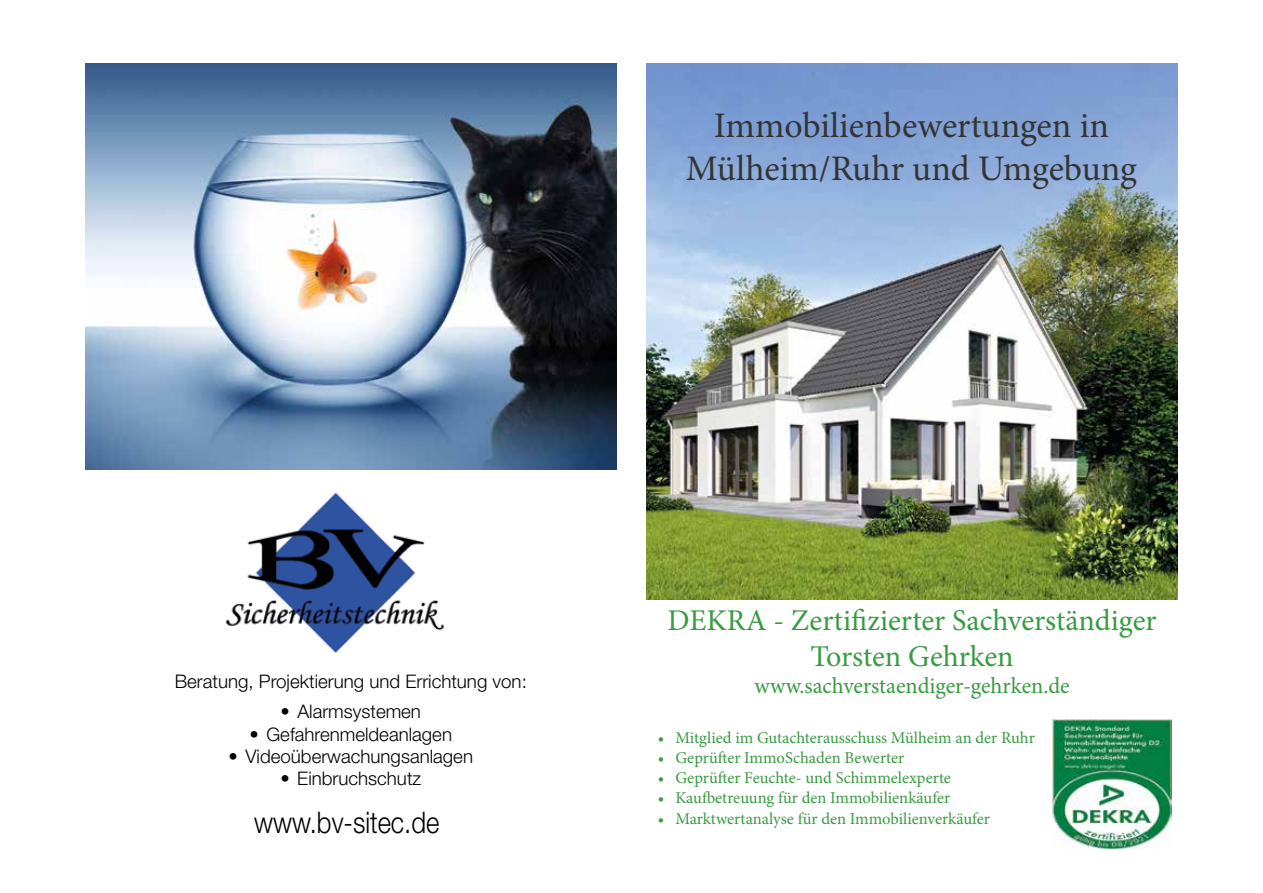
<style>
.page{position:relative;width:1263px;height:893px;background:#fff}
.page>*{position:absolute;margin:0;border:0;box-sizing:border-box;transform-origin:0 0}
.t1{font:36px/43.2px "Minion Pro";color:#353434;text-align:center}
.t2{font:30.15px/36.2px "Minion Pro";color:#389b41;text-align:center}
.t3{font:300 29.7px "Helvetica Neue LT Std";color:#000;scale:.86 1}
.t4{font:22.8px "Minion Pro";color:#389b41}
.t5{font:300 18.75px "Helvetica Neue LT Std";color:#000}
.t6{font:16.5px "Minion Pro";color:#389b41}
</style>
<div class="page">
<img style="left:85px;top:64px;width:532px;height:405px">
<img style="left:226px;top:492px;width:218px;height:161px">
<img style="left:646px;top:64px;width:532px;height:536px">
<img style="left:1053px;top:719px;width:118px;height:130px">
<h1 class="t1" style="left:686px;top:104px;width:453px">Immobilienbewertungen in<br>Mülheim/Ruhr und Umgebung</h1>
<p class="t5" style="left:175px;top:669px;width:354px">Beratung, Projektierung und Errichtung von:</p>
<p class="t5" style="left:281px;top:700px;width:142px">• Alarmsystemen</p>
<p class="t5" style="left:250px;top:722px;width:204px">• Gefahrenmeldeanlagen</p>
<p class="t5" style="left:229px;top:745px;width:246px">• Videoüberwachungsanlagen</p>
<p class="t5" style="left:280px;top:767px;width:142px">• Einbruchschutz</p>
<h3 class="t3" style="left:254px;top:804px;width:217px">www.bv-sitec.de</h3>
<h2 class="t2" style="left:668px;top:602px;width:490px">DEKRA - Zertifizierter Sachverständiger<br>Torsten Gehrken</h2>
<h3 class="t4" style="left:754px;top:670px;width:317px">www.sachverstaendiger-gehrken.de</h3>
<p class="t6" style="left:658px;top:727px;width:378px">• Mitglied im Gutachterausschuss Mülheim an der Ruhr</p>
<p class="t6" style="left:658px;top:747px;width:248px">• Geprüfter ImmoSchaden Bewerter</p>
<p class="t6" style="left:658px;top:766px;width:295px">• Geprüfter Feuchte- und Schimmelexperte</p>
<p class="t6" style="left:658px;top:786px;width:294px">• Kaufbetreuung für den Immobilienkäufer</p>
<p class="t6" style="left:658px;top:807px;width:334px">• Marktwertanalyse für den Immobilienverkäufer</p>
</div>
